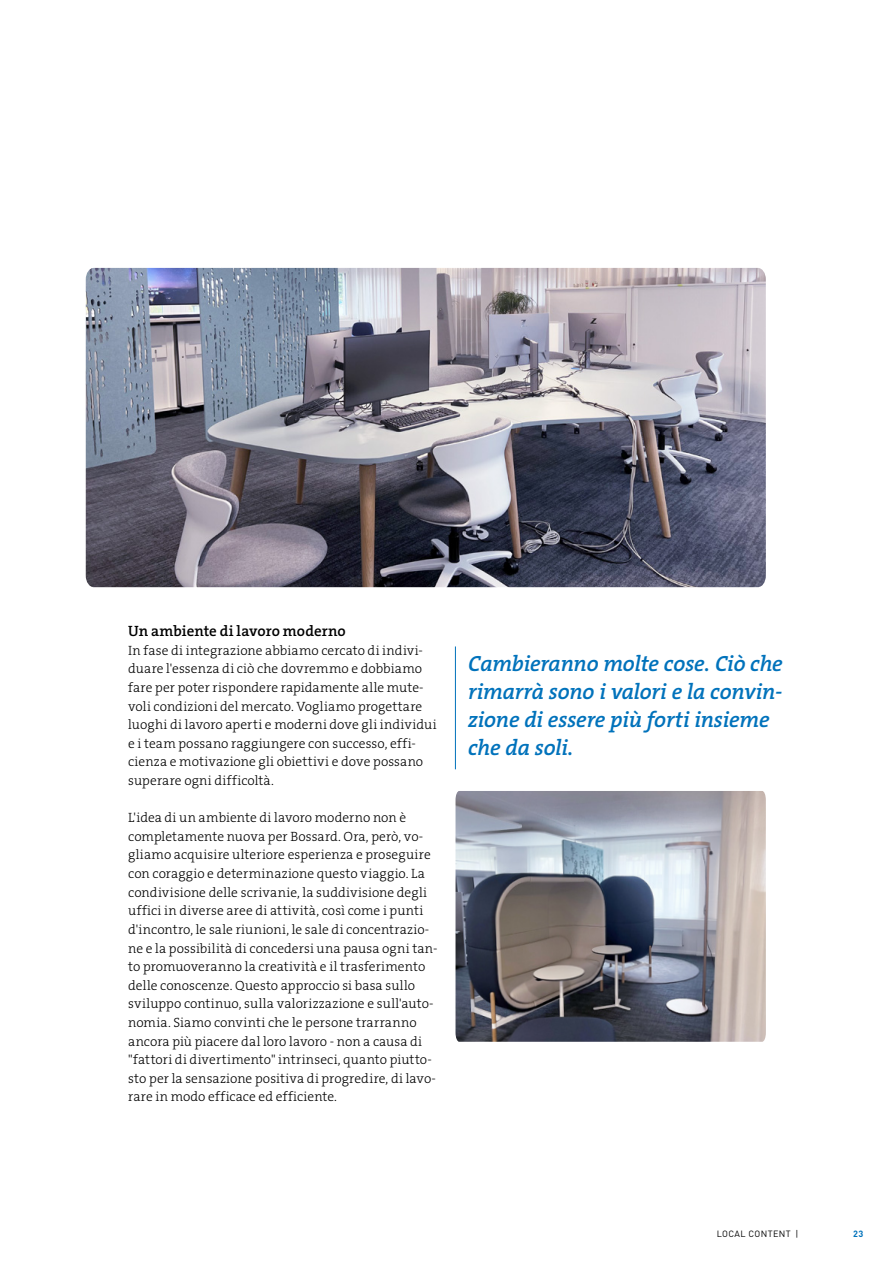
<style>
.page{position:relative;width:893px;height:1263px;background:#fff}
.page>*{position:absolute;margin:0;border:0;box-sizing:border-box;transform-origin:0 0}
.t1{font:22.2px/27.9px "The Serif HP6 Se Bld IT";letter-spacing:-.01em;color:#0072bb}
.t2{font:15px "The Serif HP6 Se Bld";color:#000}
.t3{font:13.5px/18.6px "The Serif HP3 Lig";letter-spacing:.005em;color:#000}
.t4{font:9px "DINOT";letter-spacing:.05em;color:#000}
.t5{font:700 9px "DINOT";color:#0072bb}
</style>
<div class="page">
<img style="left:86px;top:268px;width:680px;height:319px">
<img style="left:455px;top:791px;width:311px;height:251px">
<hr style="left:455px;top:646px;width:1px;height:123px;background:#0072bb">
<p class="t2" style="left:128px;top:621px;width:219px">Un ambiente di lavoro moderno</p>
<p class="t3" style="left:128px;top:641px;width:310px">In fase di integrazione abbiamo cercato di indivi&shy;duare l'essenza di ciò che dovremmo e dobbiamo fare per poter rispondere rapidamente alle mute&shy;voli condizioni del mercato. Vogliamo progettare luoghi di lavoro aperti e moderni dove gli individui e i team possano raggiungere con successo, effi&shy;cienza e motivazione gli obiettivi e dove possano superare ogni difficoltà.</p>
<p class="t3" style="left:128px;top:808px;width:311px">L'idea di un ambiente di lavoro moderno non è completamente nuova per Bossard. Ora, però, vo&shy;gliamo acquisire ulteriore esperienza e proseguire con coraggio e determinazione questo viaggio. La condivisione delle scrivanie, la suddivisione degli uffici in diverse aree di attività, così come i punti d'incontro, le sale riunioni, le sale di concentrazio&shy;ne e la possibilità di concedersi una pausa ogni tan&shy;to promuoveranno la creatività e il trasferimento delle conoscenze. Questo approccio si basa sullo sviluppo continuo, sulla valorizzazione e sull'auto&shy;nomia. Siamo convinti che le persone trarranno ancora più piacere dal loro lavoro - non a causa di "fattori di divertimento" intrinseci, quanto piutto&shy;sto per la sensazione positiva di progredire, di lavo&shy;rare in modo efficace ed efficiente.</p>
<h1 class="t1" style="left:468px;top:650px;width:316px">Cambieranno molte cose. Ciò che rimarrà sono i valori e la convin&shy;zione di essere più forti insieme che da soli.</h1>
<p class="t4" style="left:717px;top:1227px;width:83px">LOCAL CONTENT |</p>
<p class="t5" style="left:853px;top:1227px;width:12px">23</p>
</div>
